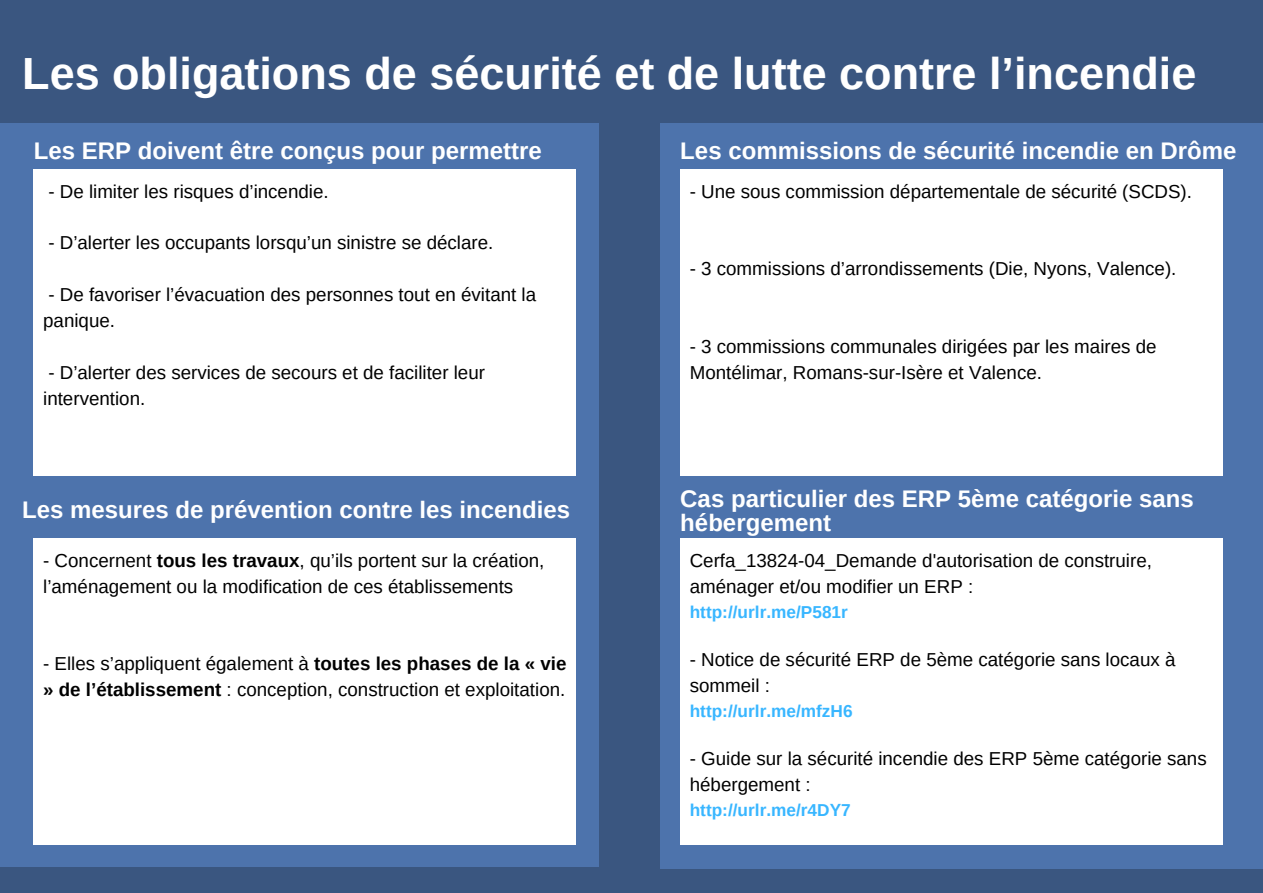
<style>
.page{position:relative;width:1263px;height:893px;background:#3a5680}
.page>*{position:absolute;margin:0;border:0;box-sizing:border-box;transform-origin:0 0}
.t1{font:700 45px "Arimo";color:#fff}
.t2{font:700 24px/23.6px "Arimo";color:#fff}
.t3{font:18.75px/25.9px "Arimo";color:#000}
.t4{font:700 17.25px "Arimo";color:#38b6ff}
.s1{font-weight:700}
</style>
<div class="page">
<div style="left:621px;top:123px;width:642px;height:746px;background:#4d73ac"></div>
<div style="left:0;top:121px;width:641px;height:746px;background:#4d73ac"></div>
<div style="left:0;top:24px;width:1263px;height:99px;background:#3a5680"></div>
<div style="left:34px;top:169px;width:542px;height:307px;background:#fff"></div>
<div style="left:34px;top:538px;width:542px;height:307px;background:#fff"></div>
<div style="left:680px;top:169px;width:543px;height:307px;background:#fff"></div>
<div style="left:680px;top:538px;width:543px;height:307px;background:#fff"></div>
<div style="left:599px;top:121px;width:61px;height:757px;background:#3a5680"></div>
<p class="t1" style="left:22px;top:48px;width:1176px">Les obligations de sécurité et de lutte contre l’incendie</p>
<p class="t2" style="left:34px;top:139px;width:510px">Les ERP doivent être conçus pour permettre</p>
<p class="t3" style="left:48px;top:178px;width:282px">- De limiter les risques d’incendie.</p>
<p class="t3" style="left:48px;top:230px;width:446px">- D’alerter les occupants lorsqu’un sinistre se déclare.</p>
<p class="t3" style="left:43px;top:282px;width:494px">- De favoriser l’évacuation des personnes tout en évitant la panique.</p>
<p class="t3" style="left:43px;top:359px;width:443px">- D’alerter des services de secours et de faciliter leur intervention.</p>
<p class="t2" style="left:22px;top:498px;width:550px">Les mesures de prévention contre les incendies</p>
<p class="t3" style="left:43px;top:547px;width:503px">- Concernent <span class="s1">tous les travaux</span>, qu’ils portent sur la création, l’aménagement ou la modification de ces établissements</p>
<p class="t3" style="left:43px;top:651px;width:525px">- Elles s’appliquent également à <span class="s1">toutes les phases de la « vie » de l’établissement</span> : conception, construction et exploitation.</p>
<p class="t2" style="left:680px;top:139px;width:558px">Les commissions de sécurité incendie en Drôme</p>
<p class="t3" style="left:690px;top:178px;width:504px">- Une sous commission départementale de sécurité (SCDS).</p>
<p class="t3" style="left:690px;top:256px;width:488px">- 3 commissions d’arrondissements (Die, Nyons, Valence).</p>
<p class="t3" style="left:690px;top:333px;width:468px">- 3 commissions communales dirigées par les maires de<br>Montélimar, Romans-sur-Isère et Valence.</p>
<p class="t2" style="left:680px;top:487px;width:515px">Cas particulier des ERP 5ème catégorie sans hébergement</p>
<p class="t3" style="left:690px;top:547px;width:464px">Cerfa_13824-04_Demande d'autorisation de construire, aménager et/ou modifier un ERP :</p>
<p class="t4" style="left:690px;top:602px;width:160px">http://urlr.me/P581r</p>
<p class="t3" style="left:690px;top:646px;width:487px">- Notice de sécurité ERP de 5ème catégorie sans locaux à sommeil :</p>
<p class="t4" style="left:690px;top:701px;width:164px">http://urlr.me/mfzH6</p>
<p class="t3" style="left:690px;top:745px;width:518px">- Guide sur la sécurité incendie des ERP 5ème catégorie sans hébergement :</p>
<p class="t4" style="left:690px;top:800px;width:162px">http://urlr.me/r4DY7</p>
</div>
